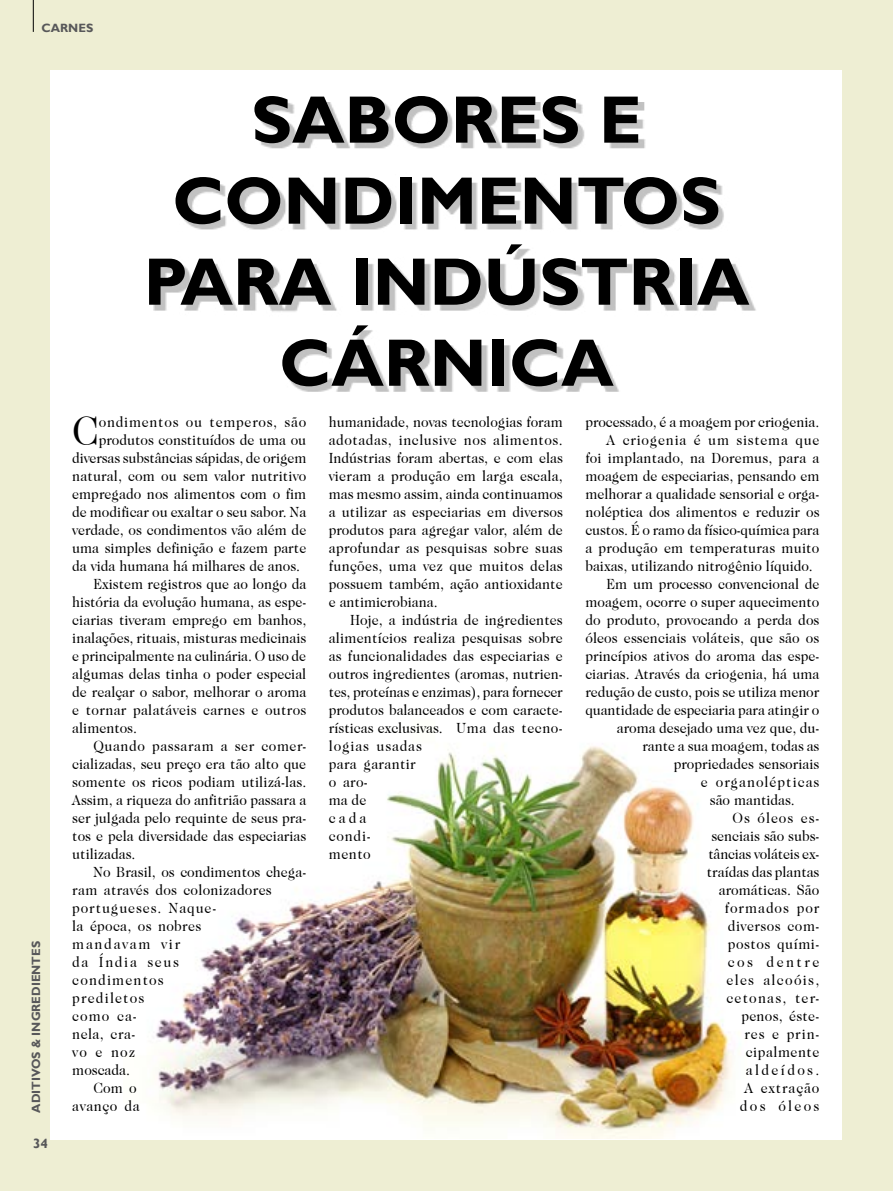
<style>
.page{position:relative;width:893px;height:1191px;background:#eeeed3}
.page>*{position:absolute;margin:0;border:0;box-sizing:border-box;transform-origin:0 0}
.título{font:700 67.5px/81px "Gill Sans";color:#000;text-align:center}
.texto{font:41.7px "Caslon 224 IT Cby BT";color:#000;scale:.93 1}
.texto-2{font:15px/18px "Caslon 224 IT Cby BT";color:#000;text-align:justify;scale:.93 1}
.texto-3{font:15px/18px "Caslon 224 IT Cby BT";letter-spacing:.035em;color:#000;text-align:right;scale:.93 1}
.texto-4{font:15px/18px "Caslon 224 IT Cby BT";letter-spacing:.03em;color:#000;scale:.93 1}
.texto-5{font:15px "Caslon 224 IT Cby BT";letter-spacing:.055em;color:#000;scale:.93 1}
.texto-6{font:15px "Caslon 224 IT Cby BT";letter-spacing:.07em;color:#000;scale:.93 1}
.texto-7{font:15px/18px "Caslon 224 IT Cby BT";letter-spacing:.045em;color:#000;text-align:right;scale:.93 1}
.t1{font:700 13.5px "Gill Sans";color:#58585a}
.t2{font:700 12px "Gill Sans";color:#58585a}
</style>
<div class="page">
<div style="left:51px;top:70px;width:791px;height:1069px;background:#fff"></div>
<hr style="left:33px;top:0;width:1px;height:32px;background:#000">
<img style="left:155px;top:746px;width:577px;height:392px">
<div style="left:154px;top:102px;width:603px;height:290px;background:#000;opacity:.25"></div>
<p class="t2" style="left:42px;top:21px;width:53px">CARNES</p>
<p class="título" style="left:143px;top:81px;width:608px">SABORES E<br>CONDIMENTOS<br>PARA INDÚSTRIA<br>CÁRNICA</p>
<p class="t2" style="left:29px;top:1112px;width:173px;rotate:-90deg">ADITIVOS &amp; INGREDIENTES</p>
<p class="t1" style="left:33px;top:1135px;width:16px">34</p>
<p class="texto" style="left:72px;top:405px;width:30px">C</p>
<p class="texto-5" style="left:99px;top:413px;width:225px">ondimentos ou temperos, são</p>
<p class="texto-2" style="left:99px;top:431px;width:225px">produtos constituídos de uma ou</p>
<p class="texto-2" style="left:72px;top:449px;width:253px">diversas substâncias sápidas, de origem</p>
<p class="texto-2" style="left:72px;top:467px;width:253px">natural, com ou sem valor nutritivo</p>
<p class="texto-2" style="left:72px;top:485px;width:253px">empregado nos alimentos com o fim</p>
<p class="texto-2" style="left:72px;top:503px;width:253px">de modificar ou exaltar o seu sabor. Na</p>
<p class="texto-2" style="left:72px;top:521px;width:253px">verdade, os condimentos vão além de</p>
<p class="texto-2" style="left:72px;top:539px;width:253px">uma simples definição e fazem parte</p>
<p class="texto-2" style="left:72px;top:557px;width:247px">da vida humana há milhares de anos.</p>
<p class="texto-2" style="left:72px;top:575px;width:253px;text-indent:21px">Existem registros que ao longo da história da evolução humana, as espe&shy;ciarias tiveram emprego em banhos, inalações, rituais, misturas medicinais e principalmente na culinária. O uso de algumas delas tinha o poder especial de realçar o sabor, melhorar o aroma e tornar palatáveis carnes e outros alimentos.</p>
<p class="texto-2" style="left:72px;top:737px;width:253px;text-indent:21px">Quando passaram a ser comer&shy;cializadas, seu preço era tão alto que somente os ricos podiam utilizá-las.<br>Assim, a riqueza do anfitrião passara a ser julgada pelo requinte de seus pra&shy;tos e pela diversidade das especiarias utilizadas.</p>
<p class="texto-4" style="left:72px;top:863px;width:253px;text-indent:21px">No Brasil, os condimentos chega&shy;ram através dos colonizadores portugueses. Naque-<br>la época, os nobres<br>mandavam vir<br>da Índia seus<br>condimentos<br>prediletos<br>como ca-<br>nela, cra-<br>vo e noz<br>moscada.</p>
<p class="texto-7" style="left:72px;top:1079px;width:74px">Com o avanço da</p>
<p class="texto-2" style="left:329px;top:413px;width:253px">humanidade, novas tecnologias foram adotadas, inclusive nos alimentos.<br>Indústrias foram abertas, e com elas vieram a produção em larga escala, mas mesmo assim, ainda continuamos a utilizar as especiarias em diversos produtos para agregar valor, além de aprofundar as pesquisas sobre suas funções, uma vez que muitos delas possuem também, ação antioxidante e antimicrobiana.</p>
<p class="texto-2" style="left:329px;top:611px;width:253px;text-align:left;text-indent:21px">Hoje, a indústria de ingredientes alimentícios realiza pesquisas sobre as funcionalidades das especiarias e outros ingredientes (aromas, nutrien&shy;tes, proteínas e enzimas), para fornecer produtos balanceados e com caracte&shy;rísticas exclusivas. Uma das tecno&shy;logias usadas<br>para garantir<br>o aro-<br>ma de<br>cada<br>condi-<br>mento</p>
<p class="texto-2" style="left:585px;top:413px;width:253px">processado, é a moagem por criogenia.</p>
<p class="texto-2" style="left:585px;top:431px;width:253px;text-indent:21px">A criogenia é um sistema que foi implantado, na Doremus, para a moagem de especiarias, pensando em melhorar a qualidade sensorial e orga&shy;noléptica dos alimentos e reduzir os custos. É o ramo da físico-química para a produção em temperaturas muito baixas, utilizando nitrogênio líquido.</p>
<p class="texto-2" style="left:607px;top:575px;width:230px">Em um processo convencional de</p>
<p class="texto-2" style="left:585px;top:593px;width:253px">moagem, ocorre o super aquecimento</p>
<p class="texto-2" style="left:585px;top:611px;width:253px">do produto, provocando a perda dos</p>
<p class="texto-2" style="left:585px;top:629px;width:253px">óleos essenciais voláteis, que são os</p>
<p class="texto-2" style="left:585px;top:647px;width:253px">princípios ativos do aroma das espe-</p>
<p class="texto-2" style="left:585px;top:665px;width:253px">ciarias. Através da criogenia, há uma</p>
<p class="texto-2" style="left:585px;top:683px;width:253px">redução de custo, pois se utiliza menor</p>
<p class="texto-2" style="left:585px;top:701px;width:253px">quantidade de especiaria para atingir o</p>
<p class="texto-2" style="left:617px;top:719px;width:219px">aroma desejado uma vez que, du-</p>
<p class="texto-2" style="left:642px;top:737px;width:192px">rante a sua moagem, todas as</p>
<p class="texto-2" style="left:674px;top:755px;width:158px">propriedades sensoriais</p>
<p class="texto-6" style="left:701px;top:773px;width:129px">e organolépticas</p>
<p class="texto-2" style="left:710px;top:791px;width:93px">são mantidas.</p>
<p class="texto-3" style="left:707px;top:809px;width:123px">Os óleos es&shy;senciais são subs&shy;tâncias voláteis ex&shy;traídas das plantas aromáticas. São formados por diversos com&shy;postos quími&shy;cos dentre eles alcoóis, cetonas, ter&shy;penos, éste-<br>res e prin&shy;cipalmente aldeídos.<br>A extração<br>dos óleos</p>
</div>
